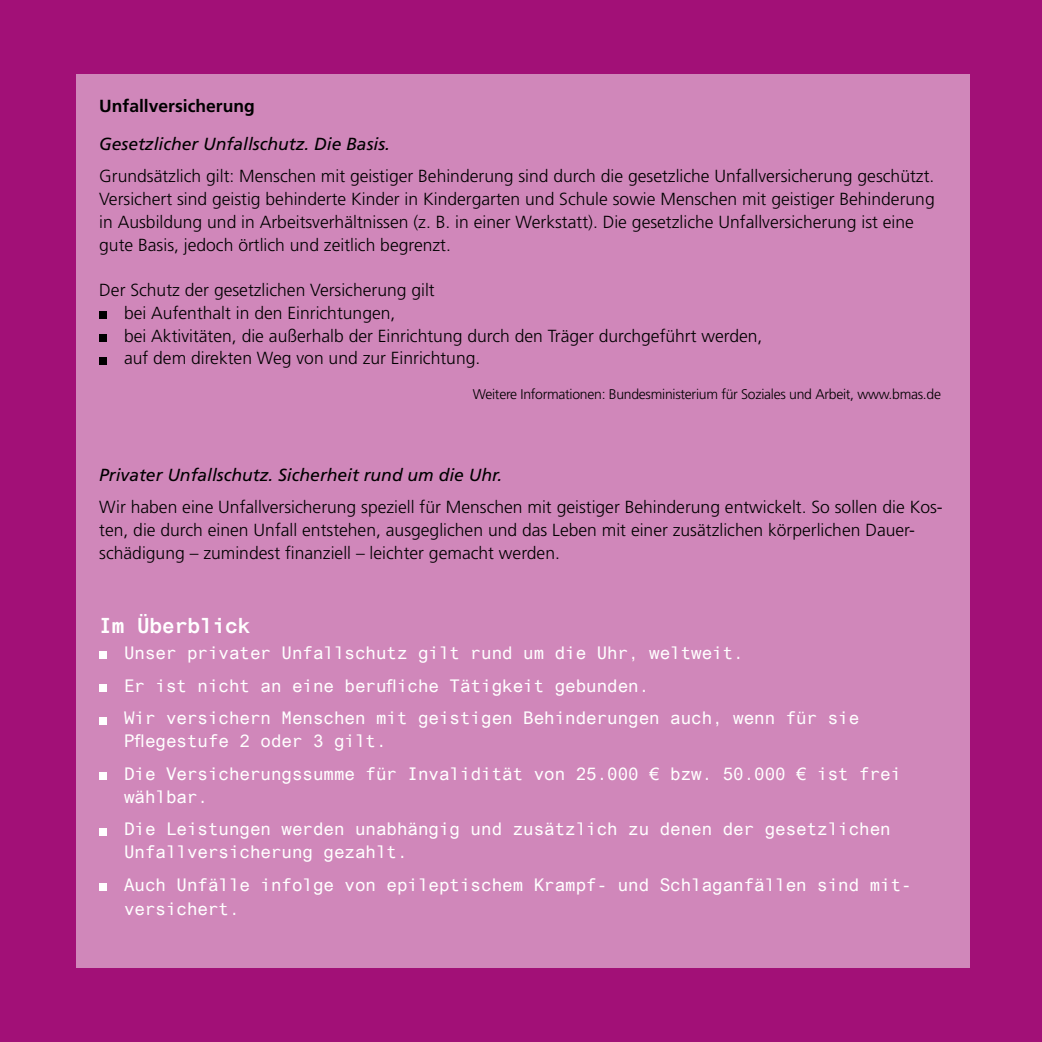
<style>
.page{position:relative;width:1042px;height:1042px;background:#a21077}
.page>*{position:absolute;margin:0;border:0;box-sizing:border-box;transform-origin:0 0}
.t1{font:21px "Arialmonospaced Boldfor SAP";color:#fff}
.t2{font:300 17.5px/22.8px "Frutiger LT Std";color:#000}
.t3{font:17.5px/32.7px "Arialmonospacedfor SAP";color:#fff}
.t4{font:italic 17.5px "Frutiger LT Std";color:#000}
.t5{font:700 17.5px "Frutiger LT Std";color:#000}
.t6{font:300 14px "Frutiger LT Std";letter-spacing:-.02em;color:#000}
</style>
<div class="page">
<div style="left:77px;top:74px;width:893px;height:893px;background:#d087ba"></div>
<div style="left:99px;top:651px;width:8px;height:8px;background:#fff"></div>
<div style="left:99px;top:684px;width:8px;height:8px;background:#fff"></div>
<div style="left:99px;top:717px;width:8px;height:7px;background:#fff"></div>
<div style="left:99px;top:772px;width:8px;height:8px;background:#fff"></div>
<div style="left:99px;top:828px;width:8px;height:7px;background:#fff"></div>
<div style="left:99px;top:883px;width:8px;height:7px;background:#fff"></div>
<div style="left:99px;top:311px;width:8px;height:8px;background:#000"></div>
<div style="left:99px;top:334px;width:8px;height:7px;background:#000"></div>
<div style="left:99px;top:357px;width:8px;height:7px;background:#000"></div>
<p class="t5" style="left:99px;top:96px;width:157px">Unfallversicherung</p>
<p class="t4" style="left:99px;top:133px;width:292px">Gesetzlicher Unfallschutz. Die Basis.</p>
<p class="t2" style="left:99px;top:165px;width:837px">Grundsätzlich gilt: Menschen mit geistiger Behinderung sind durch die gesetzliche Unfallversicherung geschützt.<br>Versichert sind geistig behinderte Kinder in Kindergarten und Schule sowie Menschen mit geistiger Behinderung in Ausbildung und in Arbeitsverhältnissen (z. B. in einer Werkstatt). Die gesetzliche Unfallversicherung ist eine gute Basis, jedoch örtlich und zeitlich begrenzt.</p>
<p class="t2" style="left:124px;top:279px;width:640px;text-indent:-25px">Der Schutz der gesetzlichen Versicherung gilt<br>bei Aufenthalt in den Einrichtungen,<br>bei Aktivitäten, die außerhalb der Einrichtung durch den Träger durchgeführt werden, auf dem direkten Weg von und zur Einrichtung.</p>
<p class="t6" style="left:473px;top:387px;width:470px">Weitere Informationen: Bundesministerium für Soziales und Arbeit, www.bmas.de</p>
<p class="t4" style="left:99px;top:464px;width:404px">Privater Unfallschutz. Sicherheit rund um die Uhr.</p>
<p class="t2" style="left:99px;top:496px;width:845px">Wir haben eine Unfallversicherung speziell für Menschen mit geistiger Behinderung entwickelt. So sollen die Kos&shy;ten, die durch einen Unfall entstehen, ausgeglichen und das Leben mit einer zusätzlichen körperlichen Dauer&shy;schädigung – zumindest finanziell – leichter gemacht werden.</p>
<p class="t1" style="left:99px;top:613px;width:153px">Im Überblick</p>
<p class="t3" style="left:124px;top:636px;width:737px">Unser privater Unfallschutz gilt rund um die Uhr, weltweit.<br>Er ist nicht an eine berufliche Tätigkeit gebunden.<br>Wir versichern Menschen mit geistigen Behinderungen auch, wenn für sie</p>
<p class="t3" style="left:124px;top:724px;width:779px">Pflegestufe 2 oder 3 gilt.<br>Die Versicherungssumme für Invalidität von 25.000 € bzw. 50.000 € ist frei</p>
<p class="t3" style="left:124px;top:780px;width:768px">wählbar.<br>Die Leistungen werden unabhängig und zusätzlich zu denen der gesetzlichen</p>
<p class="t3" style="left:124px;top:835px;width:789px">Unfallversicherung gezahlt.<br>Auch Unfälle infolge von epileptischem Krampf- und Schlaganfällen sind mit-</p>
<p class="t3" style="left:124px;top:892px;width:117px">versichert.</p>
</div>
